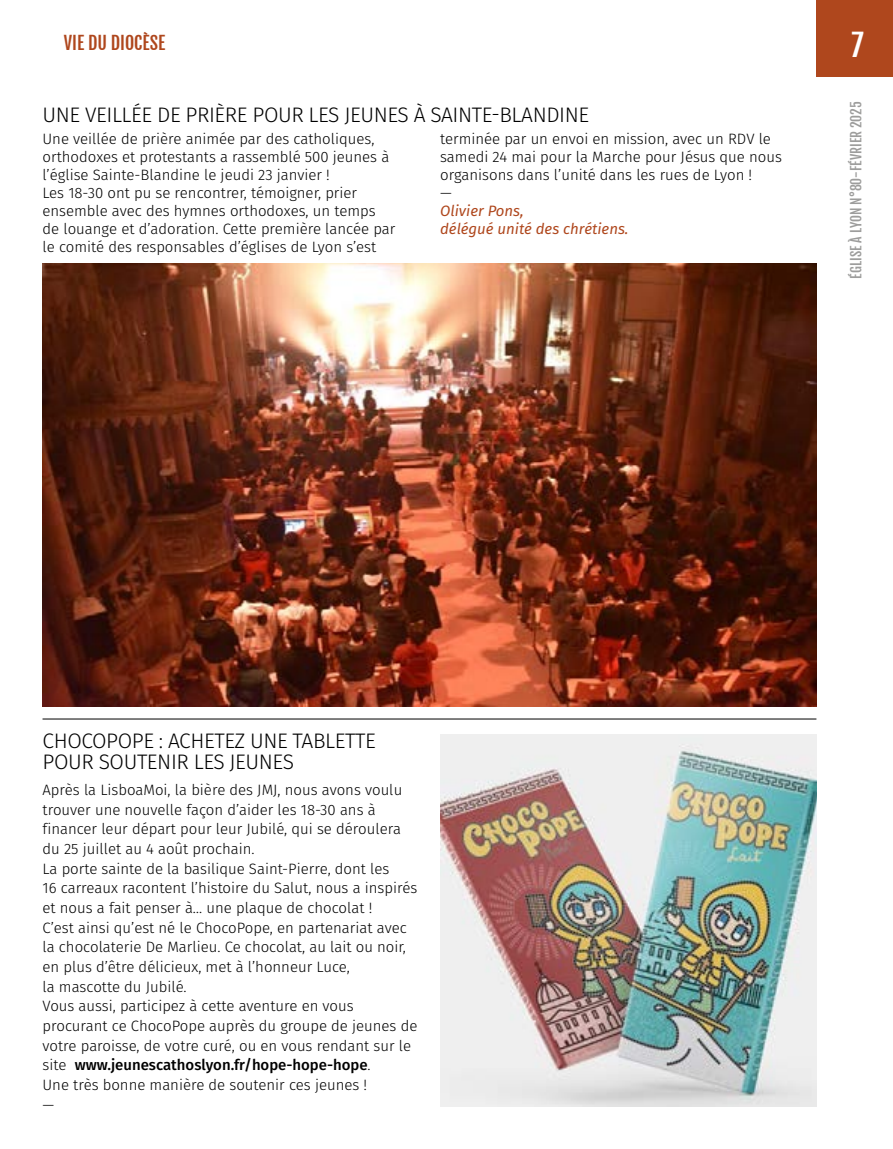
<style>
.page{position:relative;width:893px;height:1149px;background:#fff}
.page>*{position:absolute;margin:0;border:0;box-sizing:border-box;transform-origin:0 0}
.t1{font:30px "Fjalla One";color:#fff}
.t2{font:300 21px/21px "Fira Sans";letter-spacing:-.02em;color:#000}
.t3{font:18px "Fjalla One";color:#af471d}
.t4{font:300 15px/19.6px "Fira Sans";color:#000}
.t5{font:italic 15px/18px "Fira Sans";color:#af471d}
.t6{font:13.5px "Fjalla One";color:#9d9d9c}
.s1{font-weight:500}
</style>
<div class="page">
<div style="left:816px;top:0;width:77px;height:77px;background:#af471d"></div>
<img style="left:440px;top:734px;width:376px;height:372px">
<hr style="left:43px;top:718px;width:773px;height:1px;background:#000">
<img style="left:43px;top:264px;width:773px;height:442px">
<p class="t3" style="left:64px;top:32px;width:103px">VIE DU DIOCÈSE</p>
<h2 class="t2" style="left:43px;top:104px;width:548px">UNE VEILLÉE DE PRIÈRE POUR LES JEUNES À SAINTE-BLANDINE</h2>
<p class="t4" style="left:43px;top:129px;width:354px;line-height:18px">Une veillée de prière animée par des catholiques, orthodoxes et protestants a rassemblé 500 jeunes à l’église Sainte-Blandine le jeudi 23 janvier !<br>Les 18-30 ont pu se rencontrer, témoigner, prier ensemble avec des hymnes orthodoxes, un temps de louange et d’adoration. Cette première lancée par le comité des responsables d’églises de Lyon s’est</p>
<p class="t4" style="left:440px;top:129px;width:343px;line-height:18px">terminée par un envoi en mission, avec un RDV le samedi 24 mai pour la Marche pour Jésus que nous organisons dans l’unité dans les rues de Lyon !<br>—</p>
<p class="t5" style="left:440px;top:201px;width:190px">Olivier Pons,<br>délégué unité des chrétiens.</p>
<h1 class="t1" style="left:851px;top:27px;width:14px">7</h1>
<p class="t6" style="left:848px;top:278px;width:179px;rotate:-90deg">ÉGLISE À LYON N°80-FÉVRIER 2025</p>
<h2 class="t2" style="left:43px;top:729px;width:335px">CHOCOPOPE : ACHETEZ UNE TABLETTE<br>POUR SOUTENIR LES JEUNES</h2>
<p class="t4" style="left:43px;top:779px;width:376px">Après la LisboaMoi, la bière des JMJ, nous avons voulu trouver une nouvelle façon d’aider les 18-30 ans à financer leur départ pour leur Jubilé, qui se déroulera du 25 juillet au 4 août prochain.<br>La porte sainte de la basilique Saint-Pierre, dont les<br>16 carreaux racontent l’histoire du Salut, nous a inspirés et nous a fait penser à… une plaque de chocolat !<br>C’est ainsi qu’est né le ChocoPope, en partenariat avec la chocolaterie De Marlieu. Ce chocolat, au lait ou noir, en plus d’être délicieux, met à l’honneur Luce,<br>la mascotte du Jubilé.<br>Vous aussi, participez à cette aventure en vous procurant ce ChocoPope auprès du groupe de jeunes de votre paroisse, de votre curé, ou en vous rendant sur le site <span class="s1">www.jeunescathoslyon.fr/hope-hope-hope</span>.<br>Une très bonne manière de soutenir ces jeunes !<br>—</p>
</div>
